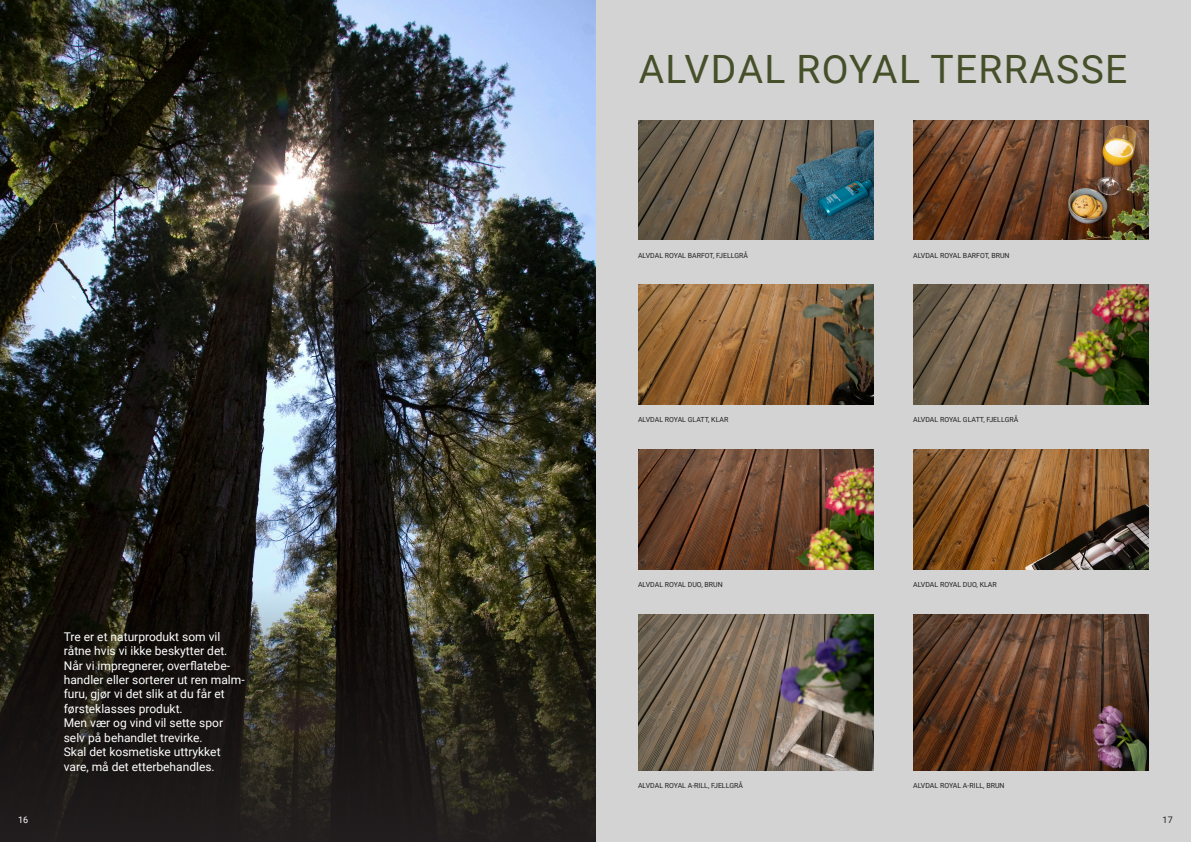
<style>
.page{position:relative;width:1191px;height:842px;background:#fff}
.page>*{position:absolute;margin:0;border:0;box-sizing:border-box;transform-origin:0 0}
.t1{font:39px "Roboto";letter-spacing:.035em;color:#454f29}
.t2{font:12px/14.4px "Roboto";color:#fff}
.t3{font:9px "Roboto";color:#231f20}
.t4{font:9px "Roboto";color:#fff}
.t5{font:7px "Roboto";color:#231f20}
</style>
<div class="page">
<div style="left:595px;top:0;width:596px;height:842px;background:#d2d3d2"></div>
<img style="left:0;top:0;width:595px;height:581px">
<svg style="left:0;top:581px;width:595px;height:261px;background:#24211a"></svg>
<img style="left:913px;top:614px;width:235px;height:157px">
<img style="left:638px;top:614px;width:235px;height:157px">
<img style="left:913px;top:120px;width:235px;height:120px">
<img style="left:638px;top:120px;width:235px;height:120px">
<img style="left:638px;top:450px;width:235px;height:119px">
<img style="left:913px;top:450px;width:235px;height:119px">
<img style="left:913px;top:285px;width:235px;height:119px">
<img style="left:638px;top:285px;width:235px;height:119px">
<p class="t4" style="left:18px;top:813px;width:12px">16</p>
<p class="t2" style="left:64px;top:629px;width:182px">Tre er et naturprodukt som vil råtne hvis vi ikke beskytter det.<br>Når vi impregnerer, overflatebe&shy;handler eller sorterer ut ren malm&shy;furu, gjør vi det slik at du får et førsteklasses produkt.<br>Men vær og vind vil sette spor selv på behandlet trevirke.<br>Skal det kosmetiske uttrykket vare, må det etterbehandles.</p>
<h1 class="t1" style="left:638px;top:42px;width:490px">ALVDAL ROYAL TERRASSE</h1>
<p class="t5" style="left:638px;top:250px;width:112px">ALVDAL ROYAL BARFOT, FJELLGRÅ</p>
<p class="t5" style="left:913px;top:250px;width:98px">ALVDAL ROYAL BARFOT, BRUN</p>
<p class="t5" style="left:638px;top:414px;width:92px">ALVDAL ROYAL GLATT, KLAR</p>
<p class="t5" style="left:913px;top:414px;width:107px">ALVDAL ROYAL GLATT, FJELLGRÅ</p>
<p class="t5" style="left:638px;top:579px;width:86px">ALVDAL ROYAL DUO, BRUN</p>
<p class="t5" style="left:913px;top:579px;width:85px">ALVDAL ROYAL DUO, KLAR</p>
<p class="t5" style="left:638px;top:780px;width:107px">ALVDAL ROYAL A-RILL, FJELLGRÅ</p>
<p class="t5" style="left:913px;top:780px;width:93px">ALVDAL ROYAL A-RILL, BRUN</p>
<p class="t3" style="left:1162px;top:813px;width:12px">17</p>
</div>
